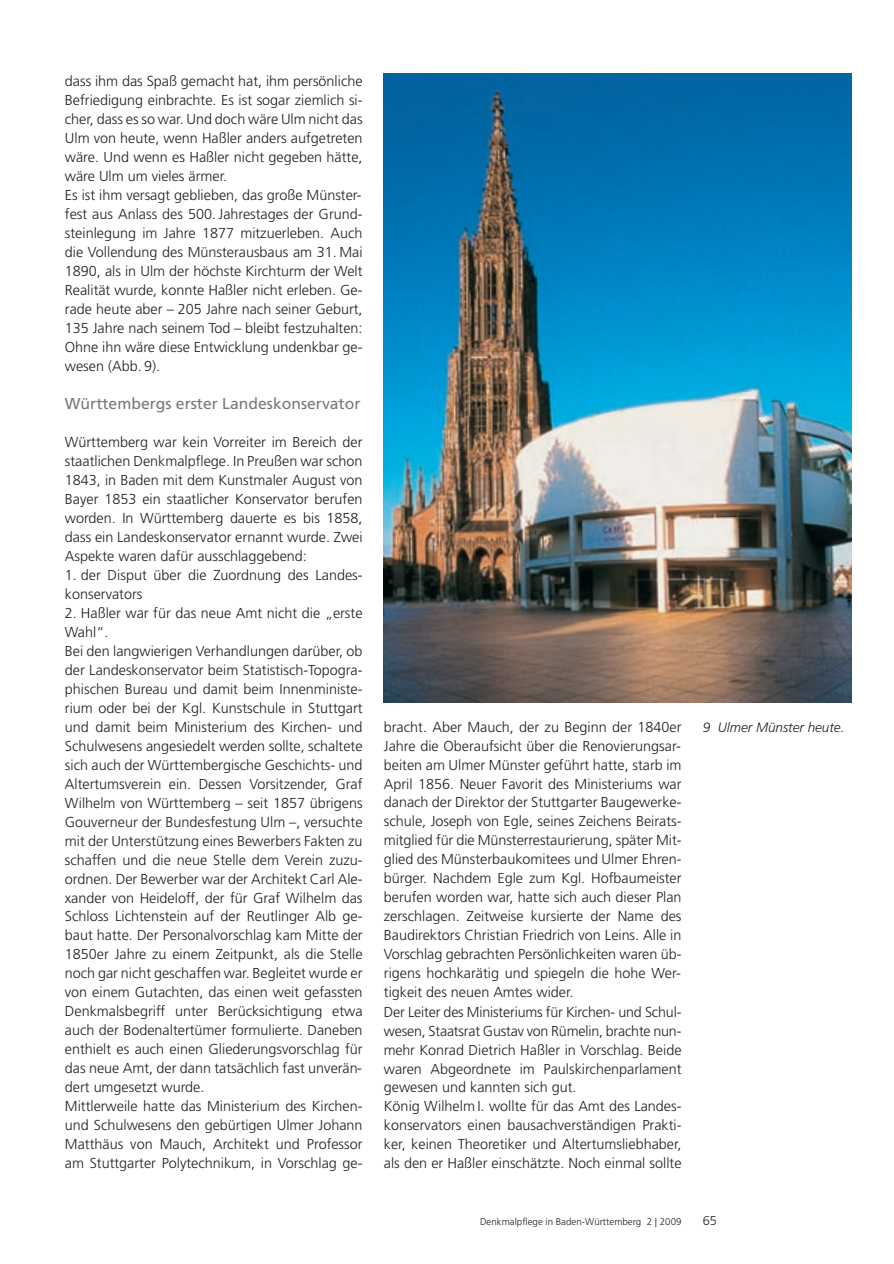
<style>
.page{position:relative;width:894px;height:1264px;background:#fff}
.page>*{position:absolute;margin:0;border:0;box-sizing:border-box;transform-origin:0 0}
.t1{font:15.75px "Frutiger";color:#76787b}
.t2{font:300 14.4px/19px "Frutiger";color:#231f20}
.t3{font:italic 300 13.5px "Frutiger";color:#231f20}
.t4{font:300 12.75px "Frutiger";color:#231f20}
.t5{font:300 9.75px "Frutiger";color:#231f20}
.s1{font-size:12px}
</style>
<div class="page">
<img style="left:384px;top:74px;width:468px;height:629px">
<p class="t2" style="left:65px;top:73px;width:299px">dass ihm das Spaß gemacht hat, ihm persönliche Befriedigung einbrachte. Es ist sogar ziemlich si&shy;cher, dass es so war. Und doch wäre Ulm nicht das Ulm von heute, wenn Haßler anders aufgetreten wäre. Und wenn es Haßler nicht gegeben hätte, wäre Ulm um vieles ärmer.<br>Es ist ihm versagt geblieben, das große Münster&shy;fest aus Anlass des 500. Jahrestages der Grund&shy;steinlegung im Jahre 1877 mitzuerleben. Auch die Vollendung des Münsterausbaus am 31. Mai 1890, als in Ulm der höchste Kirchturm der Welt Realität wurde, konnte Haßler nicht erleben. Ge&shy;rade heute aber – 205 Jahre nach seiner Geburt, 135 Jahre nach seinem Tod – bleibt festzuhalten:<br>Ohne ihn wäre diese Entwicklung undenkbar ge&shy;wesen (Abb. 9).</p>
<p class="t1" style="left:65px;top:397px;width:297px">Württembergs erster Landeskonservator</p>
<p class="t2" style="left:65px;top:433px;width:299px;text-align:justify">Württemberg war kein Vorreiter im Bereich der staatlichen Denkmalpflege. In Preußen war schon 1843, in Baden mit dem Kunstmaler August von Bayer 1853 ein staatlicher Konservator berufen worden. In Württemberg dauerte es bis 1858, dass ein Landeskonservator ernannt wurde. Zwei Aspekte waren dafür ausschlaggebend:</p>
<p class="t2" style="left:65px;top:566px;width:299px">1. der Disput über die Zuordnung des Landes&shy;konservators</p>
<p class="t2" style="left:65px;top:604px;width:299px">2. Haßler war für das neue Amt nicht die „erste Wahl“.<br>Bei den langwierigen Verhandlungen darüber, ob der Landeskonservator beim Statistisch-Topogra&shy;phischen Bureau und damit beim Innenministe&shy;rium oder bei der Kgl. Kunstschule in Stuttgart und damit beim Ministerium des Kirchen- und Schulwesens angesiedelt werden sollte, schaltete sich auch der Württembergische Geschichts- und Altertumsverein ein. Dessen Vorsitzender, Graf Wilhelm von Württemberg – seit 1857 übrigens Gouverneur der Bundesfestung Ulm –, versuchte mit der Unterstützung eines Bewerbers Fakten zu schaffen und die neue Stelle dem Verein zuzu&shy;ordnen. Der Bewerber war der Architekt Carl Ale&shy;xander von Heideloff, der für Graf Wilhelm das Schloss Lichtenstein auf der Reutlinger Alb ge&shy;baut hatte. Der Personalvorschlag kam Mitte der 1850er Jahre zu einem Zeitpunkt, als die Stelle noch gar nicht geschaffen war. Begleitet wurde er von einem Gutachten, das einen weit gefassten Denkmalsbegriff unter Berücksichtigung etwa auch der Bodenaltertümer formulierte. Daneben enthielt es auch einen Gliederungsvorschlag für das neue Amt, der dann tatsächlich fast unverän&shy;dert umgesetzt wurde.<br>Mittlerweile hatte das Ministerium des Kirchen&shy;und Schulwesens den gebürtigen Ulmer Johann Matthäus von Mauch, Architekt und Professor am Stuttgarter Polytechnikum, in Vorschlag ge-</p>
<p class="t2" style="left:384px;top:718px;width:299px">bracht. Aber Mauch, der zu Beginn der 1840er Jahre die Oberaufsicht über die Renovierungsar&shy;beiten am Ulmer Münster geführt hatte, starb im April 1856. Neuer Favorit des Ministeriums war danach der Direktor der Stuttgarter Baugewerke - schule, Joseph von Egle, seines Zeichens Beirats&shy;mitglied für die Münsterrestaurierung, später Mit&shy;glied des Münsterbaukomitees und Ulmer Ehren&shy;bürger. Nachdem Egle zum Kgl. Hofbaumeister berufen worden war, hatte sich auch dieser Plan zerschlagen. Zeitweise kursierte der Name des Baudirektors Christian Friedrich von Leins. Alle in Vorschlag gebrachten Persönlichkeiten waren üb&shy;rigens hochkarätig und spiegeln die hohe Wer&shy;tigkeit des neuen Amtes wider.<br>Der Leiter des Ministeriums für Kirchen- und Schul&shy;wesen, Staatsrat Gustav von Rümelin, brachte nun&shy;mehr Konrad Dietrich Haßler in Vorschlag. Beide waren Abgeordnete im Paulskirchenparlament gewesen und kannten sich gut.<br>König Wilhelm I. wollte für das Amt des Landes&shy;konservators einen bausachverständigen Prakti&shy;ker, keinen Theoretiker und Altertumsliebhaber, als den er Haßler einschätzte. Noch einmal sollte</p>
<p class="t3" style="left:703px;top:722px;width:143px">9 Ulmer Münster heute.</p>
<p class="t5" style="left:480px;top:1218px;width:203px">Denkmalpflege in Baden-Württemberg 2 <span class="s1">|</span> 2009</p>
<p class="t4" style="left:703px;top:1216px;width:16px">65</p>
</div>
